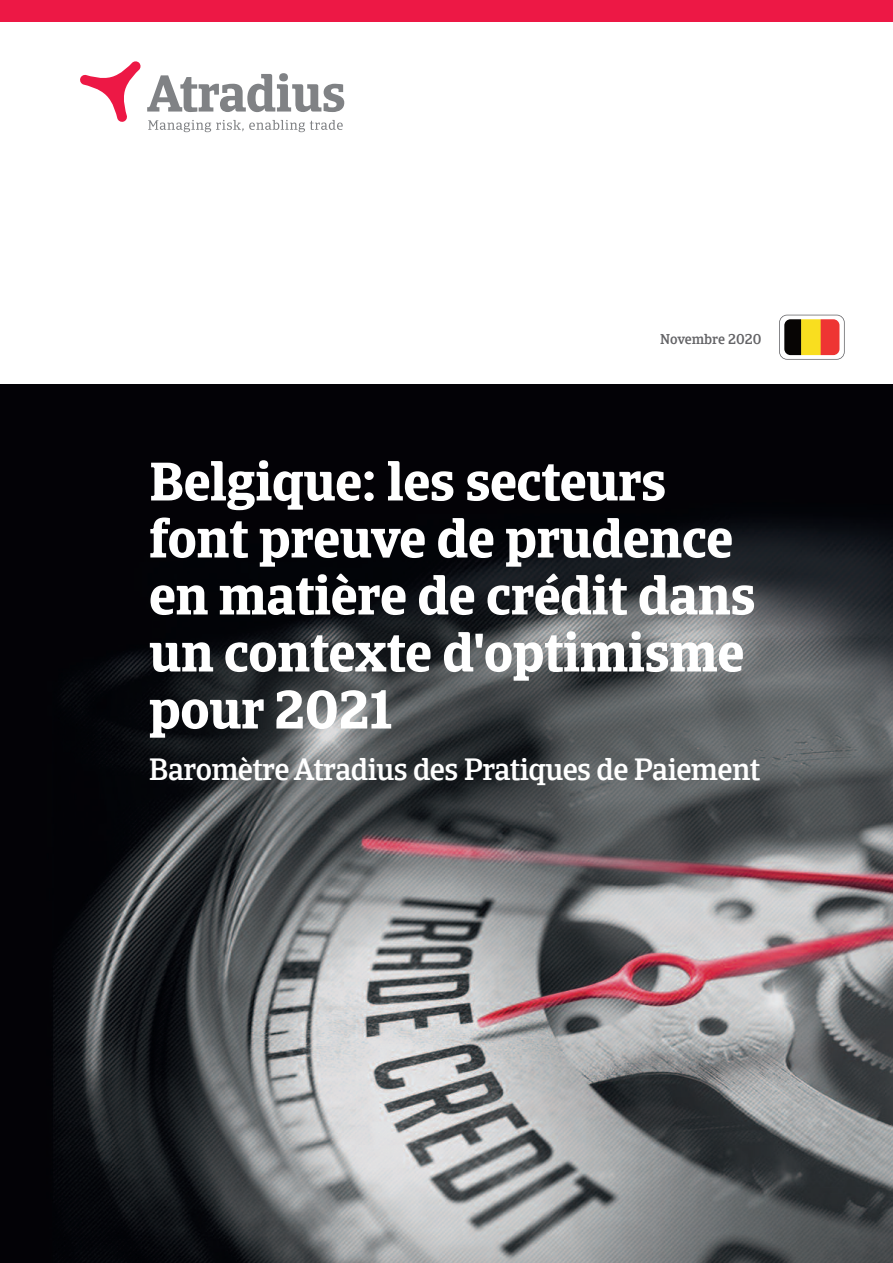
<style>
.page{position:relative;width:893px;height:1263px;background:#fff}
.page>*{position:absolute;margin:0;border:0;box-sizing:border-box;transform-origin:0 0}
.t1{font:700 54px/57px "Catalana";letter-spacing:-.01em;color:#fff}
.t2{font:500 30px "Catalana";letter-spacing:-.02em;color:#fff}
.t3{font:500 13.8px "Catalana";color:#636366}
</style>
<div class="page">
<img style="left:0;top:384px;width:893px;height:879px">
<div style="left:0;top:0;width:893px;height:21px;background:#ed1845"></div>
<svg style="left:147px;top:73px;width:197px;height:39px"></svg>
<svg style="left:80px;top:61px;width:61px;height:61px"></svg>
<svg style="left:148px;top:120px;width:195px;height:12px"></svg>
<div style="left:779px;top:315px;width:66px;height:45px;border:2px solid #636366;border-radius:8px"></div>
<img style="left:784px;top:319px;width:55px;height:36px;border-radius:6px">
<p class="t3" style="left:660px;top:330px;width:103px">Novembre 2020</p>
<p class="t1" style="left:149px;top:453px;width:608px">Belgique: les secteurs font preuve de prudence en matière de crédit dans un contexte d'optimisme pour 2021</p>
<p class="t2" style="left:149px;top:749px;width:613px">Baromètre Atradius des Pratiques de Paiement</p>
</div>
